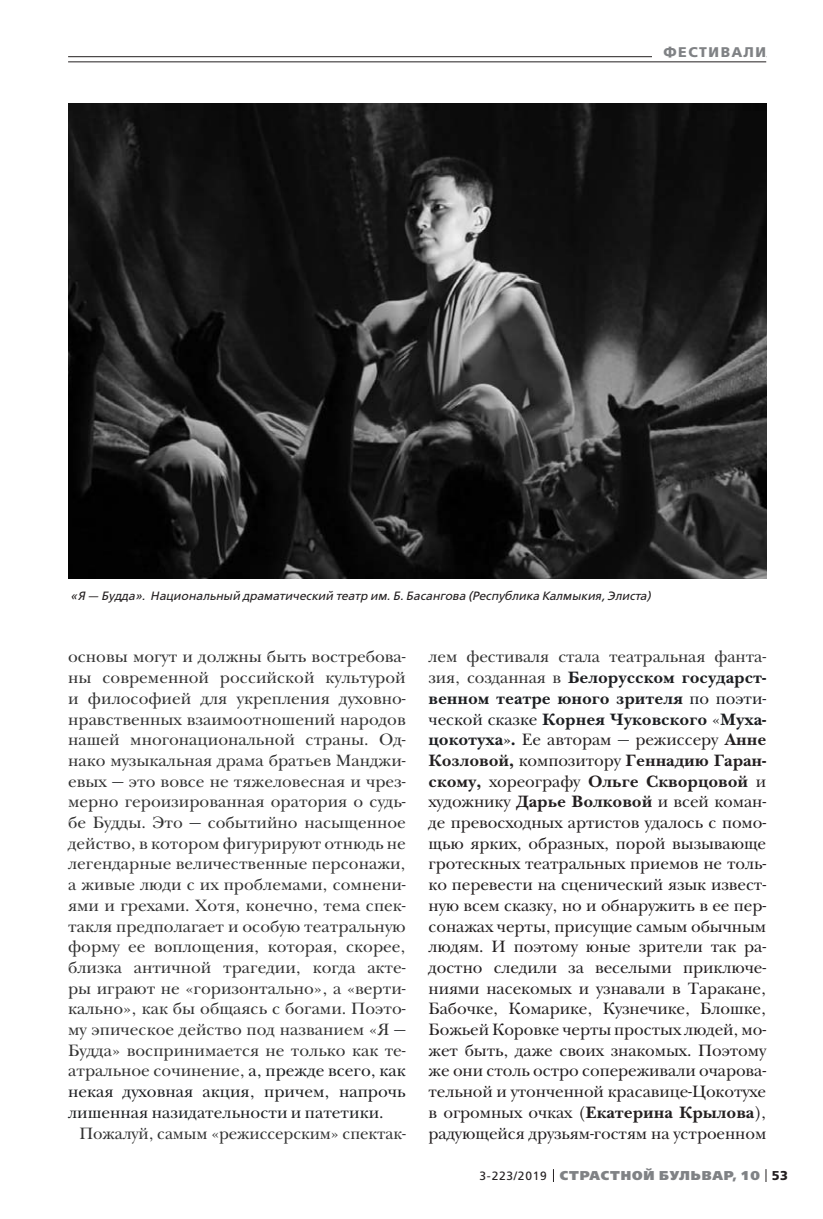
<style>
.page{position:relative;width:823px;height:1219px;background:#fff}
.page>*{position:absolute;margin:0;border:0;box-sizing:border-box;transform-origin:0 0}
.t1{font:17px/20.6px "New Baskerville ITC";letter-spacing:-.005em;color:#231f20;text-align:justify}
.t2{font:17px/20.6px "New Baskerville ITC";color:#333;text-align:justify}
.t3{font:700 14px "Free Set";letter-spacing:.11em;color:#808285}
.t4{font:800 12.8px "Free Set";letter-spacing:.07em;color:#808285}
.t5{font:italic 12px "Free Set";letter-spacing:.005em;color:#231f20}
.s1{color:#1c1e21}
.s2{color:#333}
.s3{font-weight:700;color:#1c1e21}
.s4{font-weight:700}
.s5{font-weight:400;font-size:12px;color:#231f20}
.s6{font-weight:700;color:#231f20}
</style>
<div class="page">
<svg style="left:765px;top:1169px;width:1px;height:13px"></svg>
<hr style="left:68px;top:56px;width:697px;height:1px;background:#231f20">
<div style="left:652px;top:41px;width:113px;height:21px;background:#fff"></div>
<hr style="left:68px;top:62px;width:697px;height:1px;background:#231f20">
<img style="left:68px;top:104px;width:697px;height:475px">
<p class="t3" style="left:663px;top:45px;width:104px">ФЕСТИВАЛИ</p>
<p class="t5" style="left:70px;top:590px;width:581px">«Я — Будда». Национальный драматический театр им. Б. Басангова (Республика Калмыкия, Элиста)</p>
<p class="t2" style="left:68px;top:648px;width:339px">основы могут и должны быть востребова&shy;ны современной российской культурой и философией для укрепления духовно&shy;нравственных взаимоотношений народов нашей многонациональной страны. Од&shy;нако музыкальная драма братьев Манджи&shy;евых <span class="s1">—</span> это вовсе не тяжеловесная и чрез&shy;мерно героизированная оратория о судь&shy;бе Будды. Это <span class="s1">—</span> событийно насыщенное действо, в котором фигурируют отнюдь не легендарные величественные персонажи, а живые люди с их проблемами, сомнени&shy;ями и грехами. Хотя, конечно, тема спек&shy;такля предполагает и особую театральную форму ее воплощения, которая, скорее, близка античной трагедии, когда акте&shy;ры играют не «горизонтально», а «верти&shy;кально», как бы общаясь с богами. Поэто&shy;му эпическое действо под названием «Я <span class="s1">— </span>Будда» воспринимается не только как те&shy;атральное сочинение, <span class="s1">а, прежде всего, как некая духовная акция, причем, напрочь лишенная назидательности и патетики.</span></p>
<p class="t2" style="left:79px;top:1124px;width:327px">Пожалуй, самым «режиссерским» спектак-</p>
<p class="t1" style="left:428px;top:648px;width:339px"><span class="s2">лем фестиваля стала театральная фанта&shy;зия, созданная в</span> <span class="s3">Белорусском государст&shy;венном театре юного зрителя</span> <span class="s1">по поэти&shy;ческой сказке</span> <span class="s3">Корнея Чуковского</span> <span class="s1">«</span><span class="s3">Муха&shy;цокотуха».</span> Ее авторам <span class="s1">—</span> режиссеру <span class="s4">Анне Козловой,</span> композитору <span class="s4">Геннадию Гаран&shy;скому,</span> хореографу <span class="s4">Ольге Скворцовой</span> и художнику <span class="s4">Дарье Волковой</span> и всей коман&shy;де превосходных артистов удалось с помо&shy;щью ярких, образных, порой вызывающе гротескных театральных приемов не толь&shy;ко перевести на сценический язык извест&shy;ную всем сказку, но и обнаружить в ее пер&shy;сонажах черты, присущие самым обычным людям. И поэтому юные зрители так ра&shy;достно следили за веселыми приключе&shy;ниями насекомых и узнавали в Таракане, Бабочке, Комарике, Кузнечике, Блошке, Божьей Коровке черты простых людей, мо&shy;жет быть, даже своих знакомых. Поэтому же они столь остро сопереживали очарова&shy;тельной и утонченной красавице-Цокотухе в огромных очках (<span class="s4">Екатерина Крылова</span>), радующейся друзьям-гостям на устроенном</p>
<p class="t4" style="left:479px;top:1169px;width:310px"><span class="s5">3-223/2019</span> СТРАСТНОЙ БУЛЬВАР, 10 <span class="s6">53</span></p>
</div>
